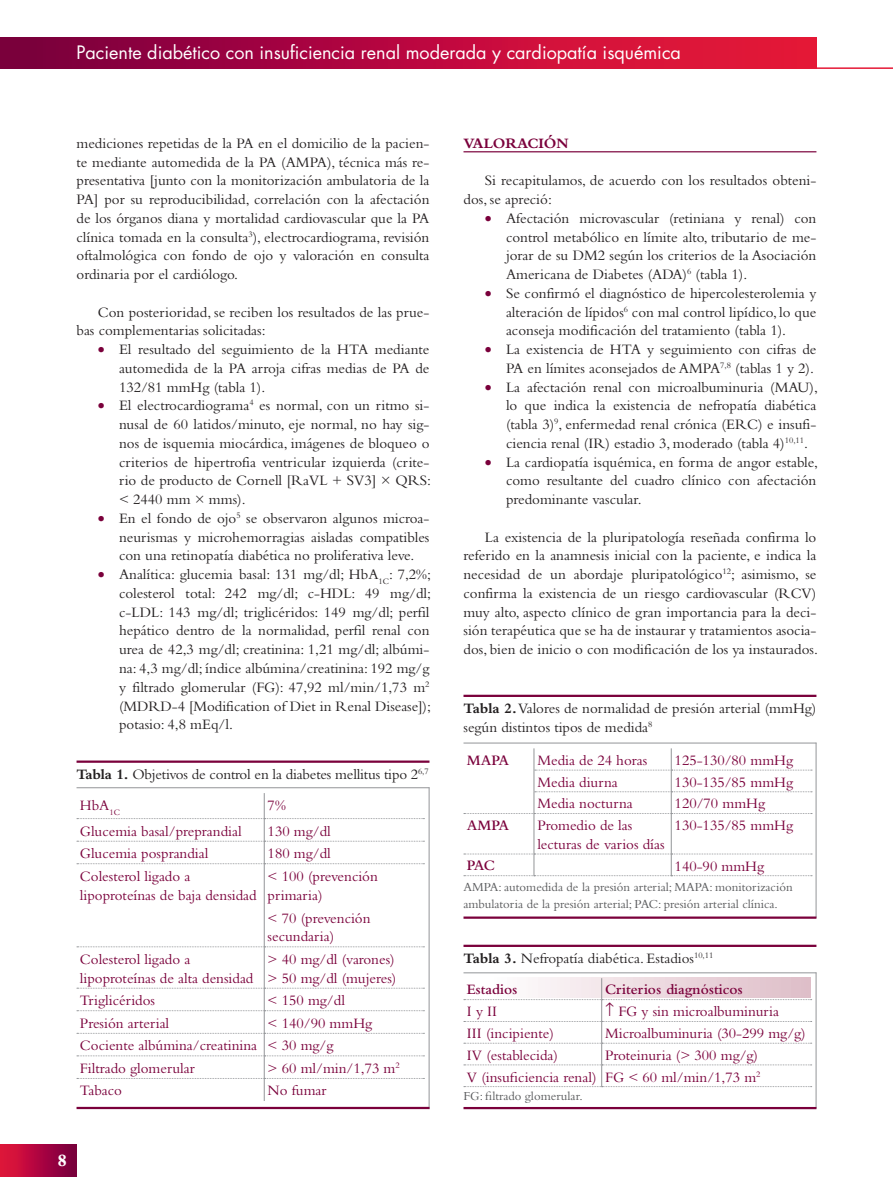
<style>
.page{position:relative;width:893px;height:1191px;background:#fff}
.page>*{position:absolute;margin:0;border:0;box-sizing:border-box;transform-origin:0 0}
.t1{font:18px "Futura";color:#fff}
.t2{font:800 18px "Bembo";color:#fff}
.t3{font:15px/18.8px "Bembo";color:#231f20;text-align:justify}
.t4{font:15px/18.8px "Bembo";color:#7a003b}
.t5{font:600 15px "Bembo";color:#7a003b}
.t6{font:700 15px "Bembo";letter-spacing:.255em;color:#7a003b}
.t7{font:12.75px/16.5px "Bembo";color:#57585a}
.s1{color:#7a003b}
.s2{font-weight:700}
.s3{font-weight:600;color:#7a003b}
</style>
<div class="page">
<div style="left:0;top:1144px;width:77px;height:32px;background:linear-gradient(to right,#e7143c,#750040)"></div>
<hr style="left:77px;top:67px;width:816px;height:2px;background:#e51836">
<div style="left:0;top:37px;width:816px;height:32px;background:linear-gradient(to right,#7a0041,#f11939)"></div>
<hr style="left:463px;top:151px;width:353px;height:1px;background:#7a003b">
<hr style="left:77px;top:760px;width:352px;height:3px;background:#7a003b">
<hr style="left:77px;top:787px;width:352px;height:1px;background:#939598">
<hr style="left:264px;top:864px;width:1px;height:82px;background:#939598">
<hr style="left:264px;top:947px;width:1px;height:40px;background:#939598">
<svg style="left:77px;top:793px;width:347px;height:71px"></svg>
<svg style="left:77px;top:946px;width:347px;height:1px"></svg>
<svg style="left:77px;top:987px;width:347px;height:114px"></svg>
<hr style="left:429px;top:787px;width:1px;height:322px;background:#939598">
<hr style="left:77px;top:1106px;width:352px;height:3px;background:#7a003b">
<hr style="left:463px;top:694px;width:353px;height:3px;background:#7a003b">
<hr style="left:463px;top:742px;width:353px;height:1px;background:#939598">
<hr style="left:534px;top:814px;width:1px;height:39px;background:#939598">
<hr style="left:671px;top:814px;width:1px;height:39px;background:#939598">
<svg style="left:464px;top:853px;width:348px;height:23px"></svg>
<svg style="left:464px;top:748px;width:348px;height:66px"></svg>
<hr style="left:816px;top:742px;width:1px;height:175px;background:#939598">
<hr style="left:463px;top:916px;width:353px;height:2px;background:#7a003b">
<hr style="left:463px;top:944px;width:353px;height:3px;background:#7a003b">
<hr style="left:463px;top:972px;width:353px;height:1px;background:#939598">
<hr style="left:816px;top:972px;width:1px;height:136px;background:#939598">
<hr style="left:463px;top:1107px;width:353px;height:2px;background:#7a003b">
<svg style="left:538px;top:977px;width:273px;height:1px"></svg>
<svg style="left:464px;top:978px;width:348px;height:109px"></svg>
<p class="t1" style="left:77px;top:41px;width:606px">Paciente diabético con insuficiencia renal moderada y cardiopatía isquémica</p>
<p class="t3" style="left:77px;top:133px;width:354px">mediciones repetidas de la PA en el domicilio de la pacien&shy;te mediante automedida de la PA (AMPA), técnica más re&shy;presentativa [junto con la monitorización ambulatoria de la PA] por su reproducibilidad, correlación con la afectación de los órganos diana y mortalidad cardiovascular que la PA clínica tomada en la consulta<sup>3</sup>), electrocardiograma, revisión oftalmológica con fondo de ojo y valoración en consulta ordinaria por el cardiólogo.</p>
<p class="t3" style="left:77px;top:302px;width:354px;text-indent:21px">Con posterioridad, se reciben los resultados de las prue&shy;bas complementarias solicitadas:</p>
<p class="t3" style="left:119px;top:340px;width:312px;text-indent:-21px"><span class="s1">•</span> El resultado del seguimiento de la HTA mediante automedida de la PA arroja cifras medias de PA de 132/81 mmHg (tabla 1).</p>
<p class="t3" style="left:119px;top:396px;width:313px;text-indent:-21px"><span class="s1">•</span> El electrocardiograma<sup>4</sup> es normal, con un ritmo si&shy;nusal de 60 latidos/minuto, eje normal, no hay sig&shy;nos de isquemia miocárdica, imágenes de bloqueo o criterios de hipertrofia ventricular izquierda (crite&shy;rio de producto de Cornell [RaVL + SV3] × QRS: &lt; 2440 mm × mms).</p>
<p class="t3" style="left:119px;top:508px;width:312px;text-indent:-21px"><span class="s1">•</span> En el fondo de ojo<sup>5</sup> se observaron algunos microa&shy;neurismas y microhemorragias aisladas compatibles con una retinopatía diabética no proliferativa leve.</p>
<p class="t3" style="left:119px;top:565px;width:313px;text-indent:-21px"><span class="s1">•</span> Analítica: glucemia basal: 131 mg/dl; HbA<sub>1c</sub> : 7,2%; colesterol total: 242 mg/dl; c-HDL: 49 mg/dl; c‑LDL: 143 mg/dl; triglicéridos: 149 mg/dl; perfil hepático dentro de la normalidad, perfil renal con urea de 42,3 mg/dl; creatinina: 1,21 mg/dl; albúmi&shy;na: 4,3 mg/dl; índice albúmina/creatinina: 192 mg/g y filtrado glomerular (FG): 47,92 ml/min/1,73 m<sup>2 </sup>(MDRD-4 [Modification of Diet in Renal Disease]); potasio: 4,8 mEq/l.</p>
<p class="t3" style="left:77px;top:758px;width:354px;line-height:31px"><span class="s2">Tabla 1.</span> Objetivos de control en la diabetes mellitus tipo 2<sup>6,7<br></sup><span class="s1">HbA</span><sub>1C</sub></p>
<p class="t4" style="left:268px;top:795px;width:20px">7%</p>
<p class="t4" style="left:80px;top:821px;width:163px">Glucemia basal/preprandial</p>
<p class="t4" style="left:268px;top:821px;width:65px">130 mg/dl</p>
<p class="t4" style="left:80px;top:844px;width:130px">Glucemia posprandial</p>
<p class="t4" style="left:268px;top:844px;width:65px">180 mg/dl</p>
<p class="t4" style="left:80px;top:866px;width:178px">Colesterol ligado a lipoproteínas de baja densidad</p>
<p class="t4" style="left:268px;top:866px;width:112px">&lt; 100 (prevención primaria)</p>
<p class="t4" style="left:268px;top:908px;width:104px">&lt; 70 (prevención secundaria)</p>
<p class="t4" style="left:80px;top:949px;width:175px">Colesterol ligado a lipoproteínas de alta densidad</p>
<p class="t4" style="left:268px;top:949px;width:130px">&gt; 40 mg/dl (varones) &gt; 50 mg/dl (mujeres)</p>
<p class="t4" style="left:80px;top:990px;width:77px">Triglicéridos</p>
<p class="t4" style="left:268px;top:990px;width:79px">&lt; 150 mg/dl</p>
<p class="t4" style="left:80px;top:1013px;width:91px">Presión arterial</p>
<p class="t4" style="left:80px;top:1011px;width:294px;line-height:22.5px;text-indent:188px">&lt; 140/90 mmHg<br>Cociente albúmina/creatinina &lt; 30 mg/g<br>Filtrado glomerular</p>
<p class="t4" style="left:268px;top:1058px;width:134px">&gt; 60 ml/min/1,73 m<sup>2</sup></p>
<p class="t4" style="left:80px;top:1081px;width:44px">Tabaco</p>
<p class="t4" style="left:268px;top:1081px;width:60px">No fumar</p>
<p class="t2" style="left:58px;top:1149px;width:11px">8</p>
<p class="t6" style="left:463px;top:135px;width:107px">Valoración</p>
<p class="t3" style="left:463px;top:171px;width:354px;text-indent:21px">Si recapitulamos, de acuerdo con los resultados obteni&shy;dos, se apreció:</p>
<p class="t3" style="left:506px;top:208px;width:312px;text-indent:-21px"><span class="s1">•</span> Afectación microvascular (retiniana y renal) con control metabólico en límite alto, tributario de me&shy;jorar de su DM2 según los criterios de la Asociación Americana de Diabetes (ADA)<sup>6</sup> (tabla 1).</p>
<p class="t3" style="left:506px;top:283px;width:312px;text-indent:-21px"><span class="s1">•</span> Se confirmó el diagnóstico de hipercolesterolemia y alteración de lípidos<sup>6</sup> con mal control lipídico, lo que aconseja modificación del tratamiento (tabla 1).</p>
<p class="t3" style="left:485px;top:340px;width:333px;text-align:right"><span class="s1">•</span> La existencia de HTA y seguimiento con cifras de<br>PA en límites aconsejados de AMPA<sup>7,8</sup> (tablas 1 y 2).</p>
<p class="t3" style="left:506px;top:377px;width:313px;text-indent:-21px"><span class="s1">•</span> La afectación renal con microalbuminuria (MAU), lo que indica la existencia de nefropatía diabética (tabla 3)<sup>9</sup>, enfermedad renal crónica (ERC) e insufi&shy;ciencia renal (IR) estadio 3, moderado (tabla 4)<sup>10,11</sup>.</p>
<p class="t3" style="left:506px;top:452px;width:313px;text-indent:-21px"><span class="s1">•</span> La cardiopatía isquémica, en forma de angor estable, como resultante del cuadro clínico con afectación predominante vascular.</p>
<p class="t3" style="left:463px;top:527px;width:356px;text-indent:21px">La existencia de la pluripatología reseñada confirma lo referido en la anamnesis inicial con la paciente, e indica la necesidad de un abordaje pluripatológico<sup>12</sup>; asimismo, se confirma la existencia de un riesgo cardiovascular (RCV) muy alto, aspecto clínico de gran importancia para la deci&shy;sión terapéutica que se ha de instaurar y tratamientos asocia&shy;dos, bien de inicio o con modificación de los ya instaurados.</p>
<p class="t3" style="left:463px;top:699px;width:354px"><span class="s2">Tabla 2.</span>Valores de normalidad de presión arterial (mmHg) según distintos tipos de medida<sup>8</sup></p>
<p class="t5" style="left:467px;top:751px;width:44px">MAPA</p>
<p class="t4" style="left:537px;top:750px;width:112px">Media de 24 horas</p>
<p class="t4" style="left:675px;top:750px;width:120px">125-130/80 mmHg</p>
<p class="t4" style="left:537px;top:772px;width:82px">Media diurna</p>
<p class="t4" style="left:675px;top:772px;width:120px">130-135/85 mmHg</p>
<p class="t4" style="left:537px;top:794px;width:97px">Media nocturna</p>
<p class="t4" style="left:675px;top:794px;width:92px">120/70 mmHg</p>
<p class="t5" style="left:467px;top:817px;width:44px">AMPA</p>
<p class="t4" style="left:537px;top:815px;width:129px">Promedio de las lecturas de varios días</p>
<p class="t4" style="left:675px;top:815px;width:120px">130-135/85 mmHg</p>
<p class="t5" style="left:467px;top:857px;width:29px">PAC</p>
<p class="t4" style="left:675px;top:856px;width:91px">140-90 mmHg</p>
<p class="t7" style="left:463px;top:878px;width:331px">AMPA: automedida de la presión arterial; MAPA: monitorización ambulatoria de la presión arterial; PAC: presión arterial clínica.</p>
<p class="t3" style="left:463px;top:943px;width:251px;line-height:30.5px"><span class="s2">Tabla 3.</span> Nefropatía diabética. Estadios<sup>10,11<br></sup><span class="s3">Estadios</span></p>
<p class="t5" style="left:605px;top:980px;width:139px">Criterios diagnósticos</p>
<p class="t4" style="left:467px;top:1002px;width:32px">I y II</p>
<p class="t4" style="left:605px;top:1002px;width:175px">↑ FG y sin microalbuminuria</p>
<p class="t4" style="left:467px;top:1023px;width:88px">III (incipiente)</p>
<p class="t4" style="left:605px;top:1023px;width:202px">Microalbuminuria (30-299 mg/g)</p>
<p class="t4" style="left:467px;top:1045px;width:93px">IV (establecida)</p>
<p class="t4" style="left:467px;top:1044px;width:295px;line-height:21.8px;text-align:right">Proteinuria (&gt; 300 mg/g)<br>V (insuficiencia renal) FG &lt; 60 ml/min/1,73 m<sup>2</sup></p>
<p class="t7" style="left:463px;top:1087px;width:121px">FG: filtrado glomerular.</p>
</div>
